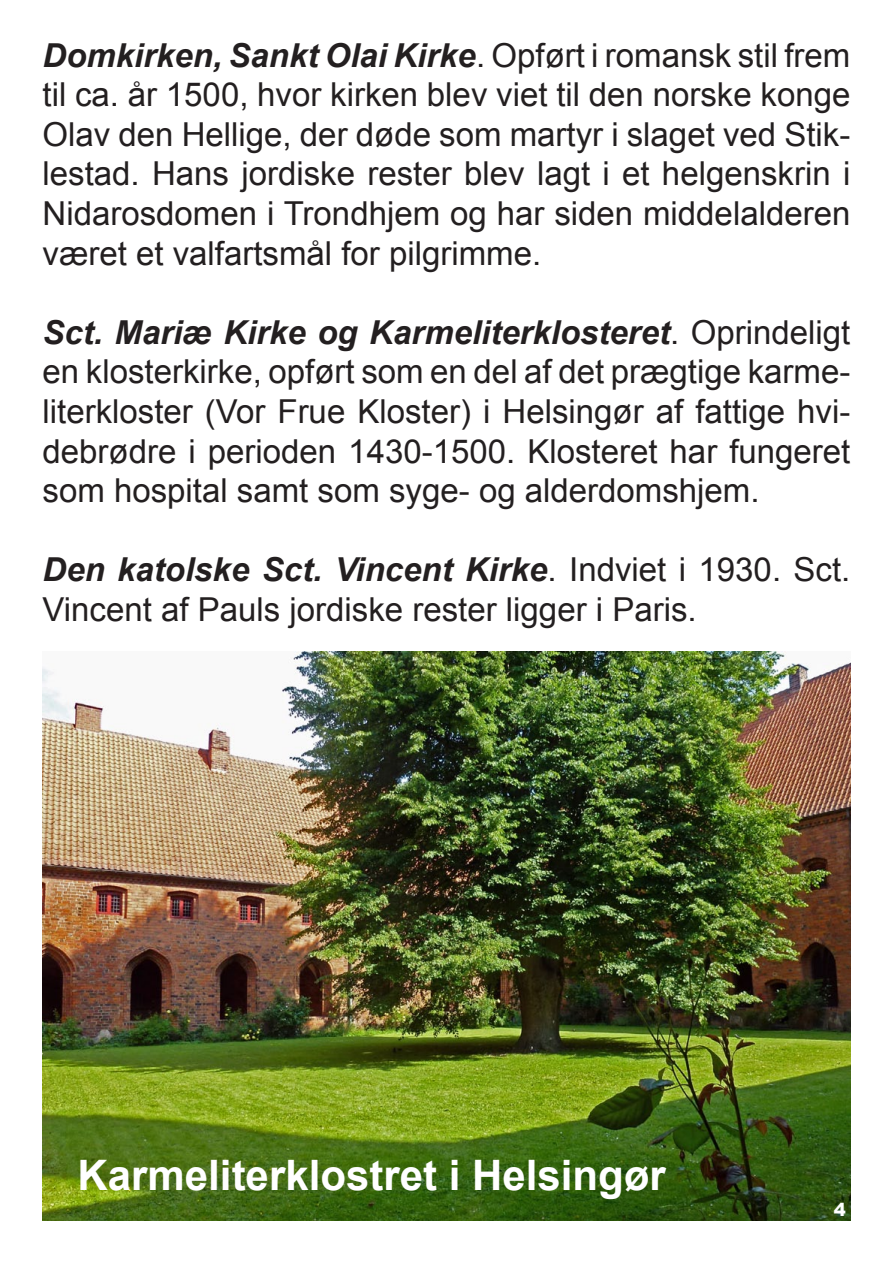
<style>
.page{position:relative;width:893px;height:1263px;background:#fff}
.page>*{position:absolute;margin:0;border:0;box-sizing:border-box;transform-origin:0 0}
.t1{font:700 42px "Arial";color:#fff}
.t2{font:33px/39.6px "Arial";color:#231f20;text-align:justify}
.t3{font:900 18px "Arial";color:#fff}
.s1{font-weight:700;font-style:italic}
</style>
<div class="page">
<img style="left:43px;top:652px;width:807px;height:568px">
<p class="t2" style="left:43px;top:36px;width:809px"><span class="s1">Domkirken, Sankt Olai Kirke</span>. Opført i romansk stil frem til ca. år 1500, hvor kirken blev viet til den norske konge Olav den Hellige, der døde som martyr i slaget ved Stik&shy;lestad. Hans jordiske rester blev lagt i et helgenskrin i Nidarosdomen i Trondhjem og har siden middelalderen været et valfartsmål for pilgrimme.</p>
<p class="t2" style="left:43px;top:313px;width:809px"><span class="s1">Sct. Mariæ Kirke og Karmeliterklosteret</span>. Oprindeligt en klosterkirke, opført som en del af det prægtige karme&shy;literkloster (Vor Frue Kloster) i Helsingør af fattige hvi&shy;debrødre i perioden 1430-1500. Klosteret har fungeret som hospital samt som syge- og alderdomshjem.</p>
<p class="t2" style="left:43px;top:550px;width:809px"><span class="s1">Den katolske Sct. Vincent Kirke</span>. Indviet i 1930. Sct.<br>Vincent af Pauls jordiske rester ligger i Paris.</p>
<p class="t1" style="left:78px;top:1147px;width:590px">Karmeliterklostret i Helsingør</p>
<p class="t3" style="left:834px;top:1196px;width:14px">4</p>
</div>
